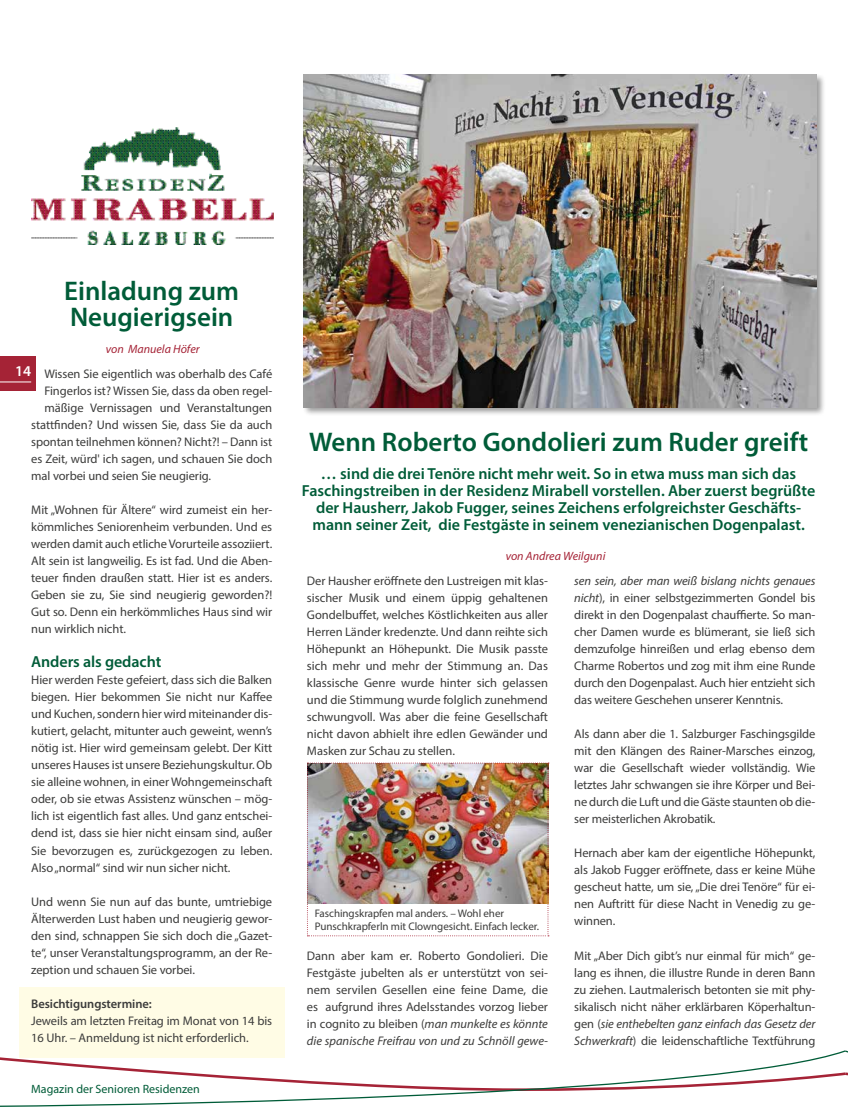
<style>
.page{position:relative;width:848px;height:1112px;background:#fff}
.page>*{position:absolute;margin:0;border:0;box-sizing:border-box;transform-origin:0 0}
.t1{font:600 27px/26px "Myriad Pro";color:#005c38}
.t2{font:600 16px/17px "Myriad Pro";color:#005c38;text-align:center}
.t3{font:12.5px/17px "Myriad Pro";letter-spacing:-.005em;color:#3c3c3b;text-align:justify}
.t4{font:600 12.5px "Myriad Pro";letter-spacing:-.005em;color:#3c3c3b}
.t5{font:italic 12px "Myriad Pro";color:#a52336}
.t6{font:12px "Myriad Pro";color:#005c38}
.t7{font:11px/13.2px "Myriad Pro";letter-spacing:-.005em;color:#3c3c3b}
.s1{font-weight:600;font-size:15px;color:#fff}
.s2{font-style:italic}
</style>
<div class="page">
<div style="left:19px;top:986px;width:265px;height:71px;background:#fffce5"></div>
<svg style="left:0;top:1049px;width:848px;height:58px"></svg>
<div style="left:0;top:356px;width:36px;height:34px;background:#a52336"></div>
<hr style="left:0;top:381px;width:31px;height:1px;background:#fff">
<div style="left:302px;top:73px;width:524px;height:343px;background:#000;opacity:.4"></div>
<img style="left:303px;top:75px;width:513px;height:332px">
<img style="left:32px;top:127px;width:241px;height:118px">
<img style="left:307px;top:762px;width:242px;height:174px">
<h1 class="t1" style="left:64px;top:277px;width:176px">Einladung zum<br>Neugierigsein</h1>
<p class="t5" style="left:106px;top:341px;width:95px">von Manuela Höfer</p>
<p class="t3" style="left:15px;top:365px;width:259px"><span class="s1">14</span> Wissen Sie eigentlich was oberhalb des Café</p>
<p class="t3" style="left:44px;top:382px;width:229px">Fingerlos ist? Wissen Sie, dass da oben regel-</p>
<p class="t3" style="left:44px;top:399px;width:229px">mäßige Vernissagen und Veranstaltungen</p>
<p class="t3" style="left:31px;top:416px;width:242px">stattfinden? Und wissen Sie, dass Sie da auch</p>
<p class="t3" style="left:31px;top:433px;width:242px">spontan teilnehmen können? Nicht?! – Dann ist</p>
<p class="t3" style="left:31px;top:450px;width:242px">es Zeit, würd' ich sagen, und schauen Sie doch</p>
<p class="t3" style="left:31px;top:467px;width:181px">mal vorbei und seien Sie neugierig.</p>
<p class="t3" style="left:31px;top:501px;width:242px">Mit „Wohnen für Ältere“ wird zumeist ein her&shy;kömmliches Seniorenheim verbunden. Und es werden damit auch etliche Vorurteile assoziiert.<br>Alt sein ist langweilig. Es ist fad. Und die Aben&shy;teuer finden draußen statt. Hier ist es anders.<br>Geben sie zu, Sie sind neugierig geworden?!<br>Gut so. Denn ein herkömmliches Haus sind wir nun wirklich nicht.</p>
<p class="t2" style="left:31px;top:653px;width:132px">Anders als gedacht</p>
<p class="t3" style="left:31px;top:671px;width:242px">Hier werden Feste gefeiert, dass sich die Balken biegen. Hier bekommen Sie nicht nur Kaffee und Kuchen, sondern hier wird miteinander dis&shy;kutiert, gelacht, mitunter auch geweint, wenn’s nötig ist. Hier wird gemeinsam gelebt. Der Kitt unseres Hauses ist unsere Beziehungskultur. Ob sie alleine wohnen, in einer Wohngemeinschaft oder, ob sie etwas Assistenz wünschen – mög&shy;lich ist eigentlich fast alles. Und ganz entschei&shy;dend ist, dass sie hier nicht einsam sind, außer Sie bevorzugen es, zurückgezogen zu leben.<br>Also „normal“ sind wir nun sicher nicht.</p>
<p class="t3" style="left:31px;top:892px;width:242px">Und wenn Sie nun auf das bunte, umtriebige Älterwerden Lust haben und neugierig gewor&shy;den sind, schnappen Sie sich doch die „Gazet&shy;te“, unser Veranstaltungsprogramm, an der Re&shy;zeption und schauen Sie vorbei.</p>
<p class="t4" style="left:31px;top:995px;width:122px">Besichtigungstermine:</p>
<p class="t3" style="left:31px;top:1011px;width:242px">Jeweils am letzten Freitag im Monat von 14 bis<br>16 Uhr. – Anmeldung ist nicht erforderlich.</p>
<p class="t6" style="left:31px;top:1080px;width:170px">Magazin der Senioren Residenzen</p>
<h1 class="t1" style="left:309px;top:428px;width:500px">Wenn Roberto Gondolieri zum Ruder greift</h1>
<p class="t2" style="left:302px;top:465px;width:514px">… sind die drei Tenöre nicht mehr weit. So in etwa muss man sich das Faschingstreiben in der Residenz Mirabell vorstellen. Aber zuerst begrüßte der Hausherr, Jakob Fugger, seines Zeichens erfolgreichster Geschäfts&shy;mann seiner Zeit, die Festgäste in seinem venezianischen Dogenpalast.</p>
<p class="t5" style="left:505px;top:548px;width:101px">von Andrea Weilguni</p>
<p class="t3" style="left:307px;top:572px;width:242px">Der Hausher eröffnete den Lustreigen mit klas&shy;sischer Musik und einem üppig gehaltenen Gondelbuffet, welches Köstlichkeiten aus aller Herren Länder kredenzte. Und dann reihte sich Höhepunkt an Höhepunkt. Die Musik passte sich mehr und mehr der Stimmung an. Das klassische Genre wurde hinter sich gelassen und die Stimmung wurde folglich zunehmend schwungvoll. Was aber die feine Gesellschaft nicht davon abhielt ihre edlen Gewänder und Masken zur Schau zu stellen.</p>
<p class="t7" style="left:315px;top:906px;width:226px">Faschingskrapfen mal anders. – Wohl eher<br>Punschkrapferln mit Clowngesicht. Einfach lecker.</p>
<p class="t3" style="left:307px;top:946px;width:242px">Dann aber kam er. Roberto Gondolieri. Die Festgäste jubelten als er unterstützt von sei&shy;nem servilen Gesellen eine feine Dame, die es aufgrund ihres Adelsstandes vorzog lieber in cognito zu bleiben (<span class="s2">man munkelte es könnte die spanische Freifrau von und zu Schnöll gewe-</span></p>
<p class="t3" style="left:574px;top:572px;width:242px"><span class="s2">sen sein, aber man weiß bislang nichts genaues nicht</span>), in einer selbstgezimmerten Gondel bis direkt in den Dogenpalast chauffierte. So man&shy;cher Damen wurde es blümerant, sie ließ sich demzufolge hinreißen und erlag ebenso dem Charme Robertos und zog mit ihm eine Runde durch den Dogenpalast. Auch hier entzieht sich das weitere Geschehen unserer Kenntnis.</p>
<p class="t3" style="left:574px;top:725px;width:242px">Als dann aber die 1. Salzburger Faschingsgilde mit den Klängen des Rainer-Marsches einzog, war die Gesellschaft wieder vollständig. Wie letztes Jahr schwangen sie ihre Körper und Bei&shy;ne durch die Luft und die Gäste staunten ob die&shy;ser meisterlichen Akrobatik.</p>
<p class="t3" style="left:574px;top:844px;width:242px">Hernach aber kam der eigentliche Höhepunkt, als Jakob Fugger eröffnete, dass er keine Mühe gescheut hatte, um sie, „Die drei Tenöre“ für ei&shy;nen Auftritt für diese Nacht in Venedig zu ge&shy;winnen.</p>
<p class="t3" style="left:574px;top:946px;width:242px">Mit „Aber Dich gibt’s nur einmal für mich“ ge&shy;lang es ihnen, die illustre Runde in deren Bann zu ziehen. Lautmalerisch betonten sie mit phy&shy;sikalisch nicht näher erklärbaren Köperhaltun&shy;gen (<span class="s2">sie enthebelten ganz einfach das Gesetz der Schwerkraft</span>) die leidenschaftliche Textführung</p>
</div>
